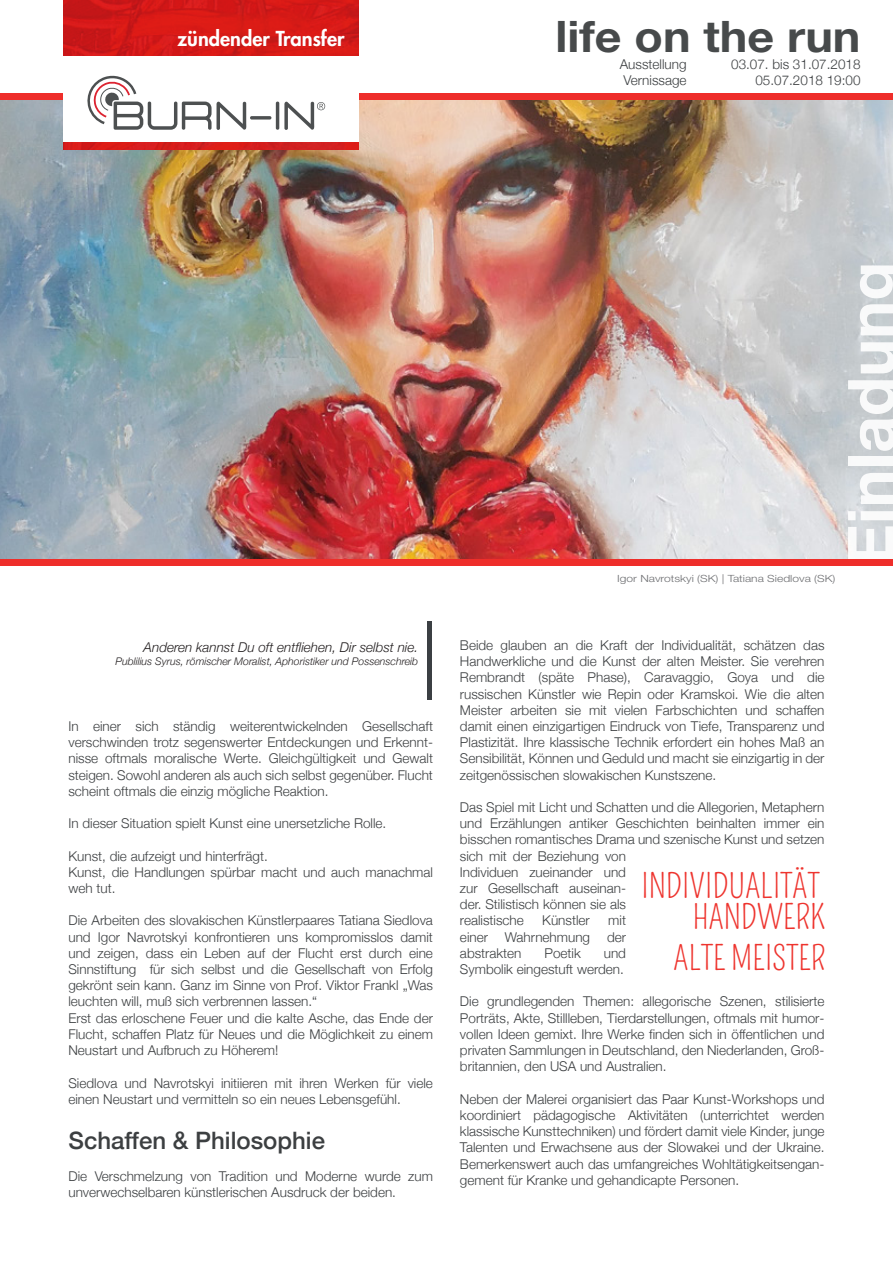
<style>
.page{position:relative;width:893px;height:1263px;background:#fff}
.page>*{position:absolute;margin:0;border:0;box-sizing:border-box;transform-origin:0 0}
.t1{font:700 64.2px "Helvetica Neue";color:#fff}
.t2{font:700 43.5px "Helvetica Neue LT Pro";color:#474a4b;scale:1.07 1}
.t3{font:33px/31.5px "Pompiere";color:#ee342e;text-align:right}
.t4{font:500 24px "Helvetica Neue";color:#3c3f41}
.t5{font:800 20.1px "Futura Std";color:#fff}
.t6{font:300 13.5px/16.2px "Helvetica Neue";color:#3c3f41}
.t7{font:italic 300 13.5px "Helvetica Neue";color:#231f20}
.t8{font:italic 300 10.5px "Helvetica Neue";color:#231f20}
.t9{font:300 9.9px "Helvetica Neue LT Pro";color:#6d6e71;scale:1.21 1}
</style>
<div class="page">
<img style="left:0;top:99px;width:893px;height:461px">
<div style="left:0;top:93px;width:893px;height:6px;background:#ee2e2a"></div>
<div style="left:0;top:560px;width:893px;height:6px;background:#ee2e2a"></div>
<img style="left:64px;top:0;width:295px;height:150px">
<div style="left:64px;top:56px;width:295px;height:86px;background:#fff"></div>
<svg style="left:87px;top:76px;width:238px;height:54px"></svg>
<div style="left:427px;top:621px;width:5px;height:78px;background:#3b3f43"></div>
<h3 class="t5" style="left:178px;top:26px;width:168px">zündender Transfer</h3>
<h2 class="t2" style="left:555px;top:10px;width:287px">life on the run</h2>
<p class="t6" style="left:731px;top:55px;width:131px;text-align:right">03.07. bis 31.07.2018<br>05.07.2018 19:00</p>
<p class="t6" style="left:620px;top:55px;width:68px">Ausstellung<br>Vernissage</p>
<p class="t7" style="left:144px;top:636px;width:276px">Anderen kannst Du oft entfliehen, Dir selbst nie.</p>
<p class="t8" style="left:116px;top:652px;width:304px">Publilius Syrus, römischer Moralist, Aphoristiker und Possenschreib</p>
<p class="t6" style="left:68px;top:717px;width:366px;text-align:justify">In einer sich ständig weiterentwickelnden Gesellschaft verschwinden trotz segenswerter Entdeckungen und Erkennt&shy;nisse oftmals moralische Werte. Gleichgültigkeit und Gewalt steigen. Sowohl anderen als auch sich selbst gegenüber. Flucht scheint oftmals die einzig mögliche Reaktion.</p>
<p class="t6" style="left:68px;top:814px;width:319px">In dieser Situation spielt Kunst eine unersetzliche Rolle.</p>
<p class="t6" style="left:68px;top:847px;width:366px">Kunst, die aufzeigt und hinterfrägt.<br>Kunst, die Handlungen spürbar macht und auch manachmal weh tut.</p>
<p class="t6" style="left:68px;top:911px;width:366px">Die Arbeiten des slovakischen Künstlerpaares Tatiana Siedlova und Igor Navrotskyi konfrontieren uns kompromisslos damit und zeigen, dass ein Leben auf der Flucht erst durch eine Sinnstiftung für sich selbst und die Gesellschaft von Erfolg gekrönt sein kann. Ganz im Sinne von Prof. Viktor Frankl „Was leuchten will, muß sich verbrennen lassen.“<br>Erst das erloschene Feuer und die kalte Asche, das Ende der Flucht, schaffen Platz für Neues und die Möglichkeit zu einem Neustart und Aufbruch zu Höherem!</p>
<p class="t6" style="left:68px;top:1073px;width:366px">Siedlova und Navrotskyi initiieren mit ihren Werken für viele einen Neustart und vermitteln so ein neues Lebensgefühl.</p>
<h3 class="t4" style="left:68px;top:1121px;width:258px">Schaffen &amp; Philosophie</h3>
<p class="t6" style="left:68px;top:1167px;width:366px">Die Verschmelzung von Tradition und Moderne wurde zum unverwechselbaren künstlerischen Ausdruck der beiden.</p>
<p class="t9" style="left:617px;top:572px;width:182px">Igor Navrotskyi (SK) | Tatiana Siedlova (SK)</p>
<h1 class="t1" style="left:821px;top:565px;width:305px;rotate:-90deg">Einladung</h1>
<p class="t6" style="left:460px;top:636px;width:366px;text-align:justify">Beide glauben an die Kraft der Individualität, schätzen das Handwerkliche und die Kunst der alten Meister. Sie verehren Rembrandt (späte Phase), Caravaggio, Goya und die russischen Künstler wie Repin oder Kramskoi. Wie die alten Meister arbeiten sie mit vielen Farbschichten und schaffen damit einen einzigartigen Eindruck von Tiefe, Transparenz und Plastizität. Ihre klassische Technik erfordert ein hohes Maß an Sensibilität, Können und Geduld und macht sie einzigartig in der zeitgenössischen slowakischen Kunstszene.</p>
<p class="t6" style="left:460px;top:798px;width:366px">Das Spiel mit Licht und Schatten und die Allegorien, Metaphern und Erzählungen antiker Geschichten beinhalten immer ein bisschen romantisches Drama und szenische Kunst und setzen sich mit der Beziehung von<br>Individuen zueinander und<br>zur Gesellschaft auseinan-<br>der. Stilistisch können sie als<br>realistische</p>
<h3 class="t3" style="left:641px;top:871px;width:186px">INDIVIDUALITÄT<br>HANDWERK</h3>
<h3 class="t3" style="left:674px;top:943px;width:153px">ALTE MEISTER</h3>
<p class="t6" style="left:460px;top:911px;width:168px;text-align:justify;text-indent:148px">mit einer Wahrnehmung der abstrakten</p>
<p class="t6" style="left:542px;top:911px;width:49px">Künstler</p>
<p class="t6" style="left:460px;top:944px;width:167px;text-align:right">und<br>Symbolik eingestuft werden.</p>
<p class="t6" style="left:460px;top:992px;width:366px;text-align:justify">Die grundlegenden Themen: allegorische Szenen, stilisierte Porträts, Akte, Stillleben, Tierdarstellungen, oftmals mit humor&shy;vollen Ideen gemixt. Ihre Werke finden sich in öffentlichen und privaten Sammlungen in Deutschland, den Niederlanden, Groß&shy;britannien, den USA und Australien.</p>
<p class="t6" style="left:460px;top:1090px;width:366px;text-align:justify">Neben der Malerei organisiert das Paar Kunst-Workshops und koordiniert pädagogische Aktivitäten (unterrichtet werden klassische Kunsttechniken) und fördert damit viele Kinder, junge Talenten und Erwachsene aus der Slowakei und der Ukraine.<br>Bemerkenswert auch das umfangreiches Wohltätigkeitsengan&shy;gement für Kranke und gehandicapte Personen.</p>
<p class="t6" style="left:544px;top:944px;width:38px">Poetik</p>
</div>
